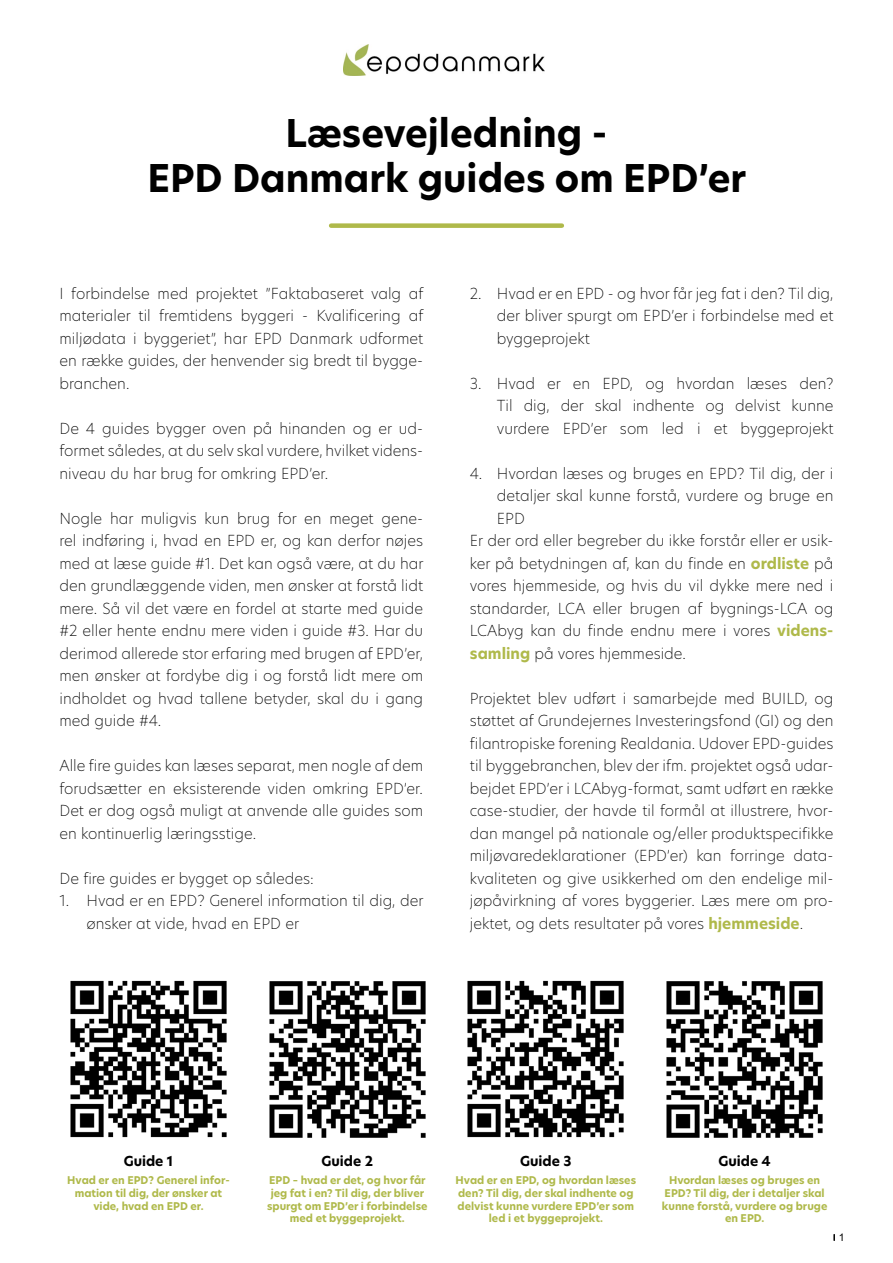
<style>
.page{position:relative;width:893px;height:1263px;background:#fff}
.page>*{position:absolute;margin:0;border:0;box-sizing:border-box;transform-origin:0 0}
.t1{font:700 37.5px/45px "Hero New";color:#000;text-align:center}
.t2{font:200 15px/22.5px "Hero New";color:#000;text-align:justify}
.t3{font:700 13.5px "Hero New";color:#000}
.t4{font:700 10.5px/12.6px "Hero New";color:#afb94a;text-align:center}
.t5{font:10.5px "Arial";color:#000}
.s1{font-weight:700;color:#afb94a}
</style>
<div class="page">
<svg style="left:833px;top:1234px;width:2px;height:6px"></svg>
<div style="left:331px;top:223px;width:231px;height:5px;background:#afb94a"></div>
<img style="left:269px;top:981px;width:157px;height:157px">
<img style="left:666px;top:981px;width:157px;height:157px">
<img style="left:70px;top:980px;width:157px;height:158px">
<img style="left:467px;top:980px;width:157px;height:158px">
<img style="left:343px;top:45px;width:202px;height:31px">
<h1 class="t1" style="left:147px;top:111px;width:600px">Læsevejledning -<br>EPD Danmark guides om EPD’er</h1>
<p class="t2" style="left:60px;top:281px;width:365px">I forbindelse med projektet ”Faktabaseret valg af materialer til fremtidens byggeri - Kvalificering af miljødata i byggeriet”, har EPD Danmark udformet en række guides, der henvender sig bredt til bygge&shy;branchen.</p>
<p class="t2" style="left:60px;top:416px;width:365px">De 4 guides bygger oven på hinanden og er ud&shy;formet således, at du selv skal vurdere, hvilket videns&shy;niveau du har brug for omkring EPD’er.</p>
<p class="t2" style="left:60px;top:506px;width:365px">Nogle har muligvis kun brug for en meget gene&shy;rel indføring i, hvad en EPD er, og kan derfor nøjes med at læse guide #1. Det kan også være, at du har den grundlæggende viden, men ønsker at forstå lidt mere. Så vil det være en fordel at starte med guide #2 eller hente endnu mere viden i guide #3. Har du derimod allerede stor erfaring med brugen af EPD’er, men ønsker at fordybe dig i og forstå lidt mere om indholdet og hvad tallene betyder, skal du i gang med guide #4.</p>
<p class="t2" style="left:60px;top:754px;width:365px">Alle fire guides kan læses separat, men nogle af dem forudsætter en eksisterende viden omkring EPD’er.<br>Det er dog også muligt at anvende alle guides som en kontinuerlig læringsstige.</p>
<p class="t2" style="left:60px;top:866px;width:256px">De fire guides er bygget op således:</p>
<p class="t2" style="left:87px;top:889px;width:338px;text-indent:-27px">1. Hvad er en EPD? Generel information til dig, der ønsker at vide, hvad en EPD er</p>
<p class="t2" style="left:497px;top:281px;width:338px;text-indent:-27px">2. Hvad er en EPD - og hvor får jeg fat i den? Til dig, der bliver spurgt om EPD’er i forbindelse med et byggeprojekt</p>
<p class="t2" style="left:497px;top:371px;width:338px;text-indent:-27px">3. Hvad er en EPD, og hvordan læses den?<br>Til dig, der skal indhente og delvist kunne vurdere EPD’er som led i et byggeprojekt</p>
<p class="t2" style="left:470px;top:461px;width:365px">4. Hvordan læses og bruges en EPD? Til dig, der i</p>
<p class="t2" style="left:497px;top:484px;width:338px">detaljer skal kunne forstå, vurdere og bruge en</p>
<p class="t2" style="left:497px;top:506px;width:29px">EPD</p>
<p class="t2" style="left:470px;top:529px;width:365px">Er der ord eller begreber du ikke forstår eller er usik-</p>
<p class="t2" style="left:470px;top:551px;width:365px">ker på betydningen af, kan du finde en <span class="s1">ordliste</span> på</p>
<p class="t2" style="left:470px;top:574px;width:365px">vores hjemmeside, og hvis du vil dykke mere ned i</p>
<p class="t2" style="left:470px;top:596px;width:365px">standarder, LCA eller brugen af bygnings-LCA og</p>
<p class="t2" style="left:470px;top:619px;width:365px">LCAbyg kan du finde endnu mere i vores <span class="s1">videns-</span></p>
<p class="t2" style="left:470px;top:641px;width:218px"><span class="s1">samling</span> på vores hjemmeside.</p>
<p class="t2" style="left:470px;top:686px;width:365px">Projektet blev udført i samarbejde med BUILD, og støttet af Grundejernes Investeringsfond (GI) og den filantropiske forening Realdania. Udover EPD-guides til byggebranchen, blev der ifm. projektet også udar&shy;bejdet EPD’er i LCAbyg-format, samt udført en række case-studier, der havde til formål at illustrere, hvor&shy;dan mangel på nationale og/eller produktspecifikke miljøvaredeklarationer (EPD’er) kan forringe data&shy;kvaliteten og give usikkerhed om den endelige mil&shy;jøpåvirkning af vores byggerier. Læs mere om pro&shy;jektet, og dets resultater på vores <span class="s1">hjemmeside</span>.</p>
<p class="t3" style="left:124px;top:1152px;width:51px">Guide 1</p>
<p class="t4" style="left:67px;top:1174px;width:164px">Hvad er en EPD? Generel infor&shy;mation til dig, der ønsker at vide, hvad en EPD er.</p>
<p class="t3" style="left:322px;top:1152px;width:53px">Guide 2</p>
<p class="t4" style="left:267px;top:1174px;width:162px">EPD – hvad er det, og hvor får jeg fat i en? Til dig, der bliver spurgt om EPD’er i forbindelse med et byggeprojekt.</p>
<p class="t3" style="left:520px;top:1152px;width:53px">Guide 3</p>
<p class="t4" style="left:456px;top:1174px;width:182px">Hvad er en EPD, og hvordan læses den? Til dig, der skal indhente og delvist kunne vurdere EPD’er som led i et byggeprojekt.</p>
<p class="t3" style="left:718px;top:1152px;width:54px">Guide 4</p>
<p class="t4" style="left:662px;top:1174px;width:167px">Hvordan læses og bruges en<br>EPD? Til dig, der i detaljer skal kunne forstå, vurdere og bruge en EPD.</p>
<p class="t5" style="left:839px;top:1230px;width:7px">1</p>
</div>
